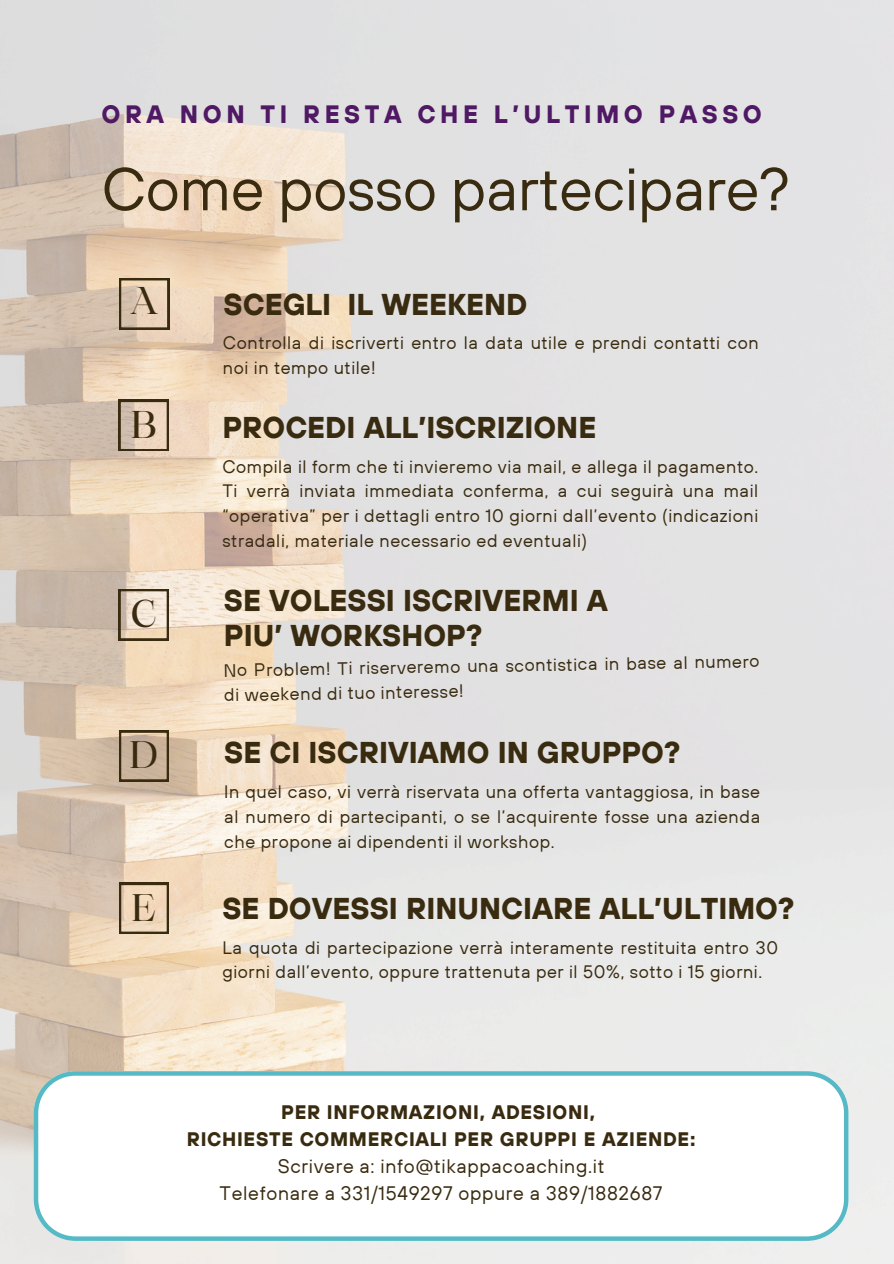
<style>
.page{position:relative;width:894px;height:1264px;background:#fff}
.page>*{position:absolute;margin:0;border:0;box-sizing:border-box;transform-origin:0 0}
.t1{font:60.6px "TT Hoves";color:#392b10}
.t2{font:37.05px "Maharlika";color:#392b10}
.t3{font:36.75px "Maharlika";color:#392b10}
.t4{font:700 30px/34.8px "TT Hoves";color:#392b10}
.t5{font:700 25.05px "TT Hoves";letter-spacing:.18em;color:#4f1964}
.t6{font:19.5px "TT Hoves";letter-spacing:.035em;color:#392b10}
.t7{font:700 19.5px "TT Hoves";letter-spacing:.035em;color:#392b10}
.t8{font:18px/24.8px "TT Hoves";letter-spacing:.035em;color:#392b10}
</style>
<div class="page">
<img style="left:0;top:0;width:893px;height:1263px">
<svg style="left:119px;top:278px;width:50px;height:51px"></svg>
<svg style="left:118px;top:400px;width:51px;height:51px"></svg>
<svg style="left:118px;top:589px;width:51px;height:51px"></svg>
<svg style="left:119px;top:730px;width:50px;height:51px"></svg>
<svg style="left:119px;top:882px;width:50px;height:51px"></svg>
<svg style="left:34px;top:1071px;width:814px;height:169px"></svg>
<p class="t5" style="left:101px;top:97px;width:661px">ORA NON TI RESTA CHE L’ULTIMO PASSO</p>
<p class="t1" style="left:101px;top:150px;width:689px">Come posso partecipare?</p>
<h3 class="t2" style="left:130px;top:286px;width:30px">A</h3>
<h1 class="t2" style="left:131px;top:409px;width:28px">B</h1>
<p class="t2" style="left:130px;top:598px;width:28px">C</p>
<p class="t3" style="left:129px;top:740px;width:30px">D</p>
<p class="t3" style="left:132px;top:892px;width:26px">E</p>
<h2 class="t4" style="left:223px;top:286px;width:305px">SCEGLI IL WEEKEND</h2>
<p class="t8" style="left:223px;top:330px;width:537px">Controlla di iscriverti entro la data utile e prendi contatti con noi in tempo utile!</p>
<h2 class="t4" style="left:222px;top:409px;width:375px">PROCEDI ALL’ISCRIZIONE</h2>
<p class="t8" style="left:222px;top:453px;width:537px;text-align:justify">Compila il form che ti invieremo via mail, e allega il pagamento.<br>Ti verrà inviata immediata conferma, a cui seguirà una mail “operativa” per i dettagli entro 10 giorni dall’evento (indicazioni stradali, materiale necessario ed eventuali)</p>
<h2 class="t4" style="left:224px;top:582px;width:385px">SE VOLESSI ISCRIVERMI A<br>PIU’ WORKSHOP?</h2>
<p class="t8" style="left:223px;top:657px;width:537px;rotate:-1deg">No Problem! Ti riserveremo una scontistica in base al numero di weekend di tuo interesse!</p>
<h2 class="t4" style="left:224px;top:734px;width:457px">SE CI ISCRIVIAMO IN GRUPPO?</h2>
<p class="t8" style="left:224px;top:779px;width:537px;text-align:justify">In quel caso, vi verrà riservata una offerta vantaggiosa, in base al numero di partecipanti, o se l’acquirente fosse una azienda che propone ai dipendenti il workshop.</p>
<h2 class="t4" style="left:222px;top:890px;width:573px">SE DOVESSI RINUNCIARE ALL’ULTIMO?</h2>
<p class="t8" style="left:222px;top:934px;width:557px">La quota di partecipazione verrà interamente restituita entro 30 giorni dall’evento, oppure trattenuta per il 50%, sotto i 15 giorni.</p>
<p class="t7" style="left:281px;top:1099px;width:315px">PER INFORMAZIONI, ADESIONI,</p>
<p class="t7" style="left:187px;top:1126px;width:510px">RICHIESTE COMMERCIALI PER GRUPPI E AZIENDE:</p>
<p class="t6" style="left:278px;top:1153px;width:328px">Scrivere a: info@tikappacoaching.it</p>
<p class="t6" style="left:219px;top:1180px;width:444px">Telefonare a 331/1549297 oppure a 389/1882687</p>
</div>
